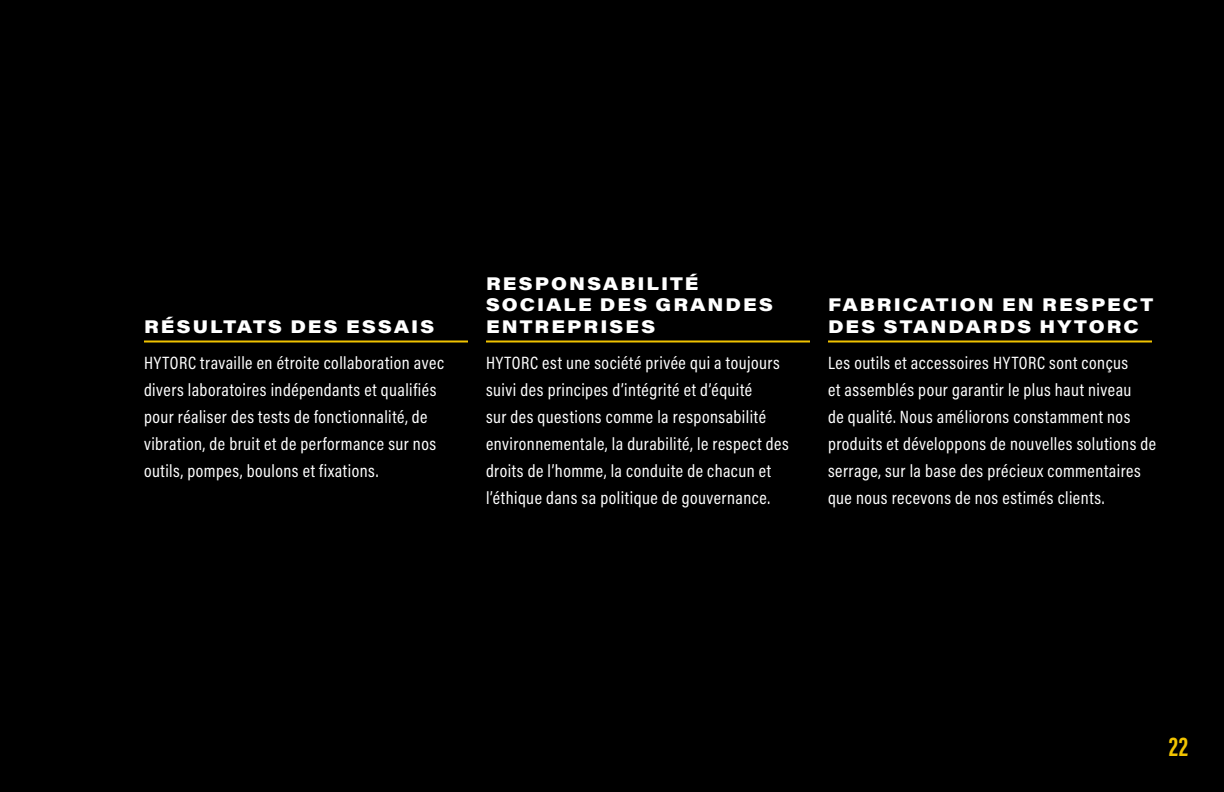
<style>
.page{position:relative;width:1224px;height:792px;background:#000}
.page>*{position:absolute;margin:0;border:0;box-sizing:border-box;transform-origin:0 0}
.t1{font:700 28px "Acumin Pro Extra Cond";color:#f1c300}
.t2{font:18px/27px "Acumin Pro Cond";letter-spacing:.025em;color:#fff}
.t3{font:900 18px/21.6px "Acumin Pro Wide";letter-spacing:.115em;color:#fff}
</style>
<div class="page">
<hr style="left:486px;top:340px;width:324px;height:2px;background:#f1c300">
<hr style="left:144px;top:340px;width:324px;height:2px;background:#f1c300">
<hr style="left:828px;top:340px;width:324px;height:2px;background:#f1c300">
<p class="t3" style="left:144px;top:315px;width:292px">RÉSULTATS DES ESSAIS</p>
<p class="t2" style="left:144px;top:349px;width:302px">HYTORC travaille en étroite collaboration avec divers laboratoires indépendants et qualifiés pour réaliser des tests de fonctionnalité, de vibration, de bruit et de performance sur nos outils, pompes, boulons et fixations.</p>
<p class="t3" style="left:486px;top:272px;width:289px">RESPONSABILITÉ<br>SOCIALE DES GRANDES<br>ENTREPRISES</p>
<p class="t2" style="left:486px;top:349px;width:304px">HYTORC est une société privée qui a toujours suivi des principes d’intégrité et d’équité<br>sur des questions comme la responsabilité environnementale, la durabilité, le respect des droits de l’homme, la conduite de chacun et l’éthique dans sa politique de gouvernance.</p>
<p class="t3" style="left:828px;top:293px;width:327px">FABRICATION EN RESPECT<br>DES STANDARDS HYTORC</p>
<p class="t2" style="left:828px;top:349px;width:330px">Les outils et accessoires HYTORC sont conçus<br>et assemblés pour garantir le plus haut niveau<br>de qualité. Nous améliorons constamment nos produits et développons de nouvelles solutions de serrage, sur la base des précieux commentaires que nous recevons de nos estimés clients.</p>
<h1 class="t1" style="left:1169px;top:729px;width:21px">22</h1>
</div>
